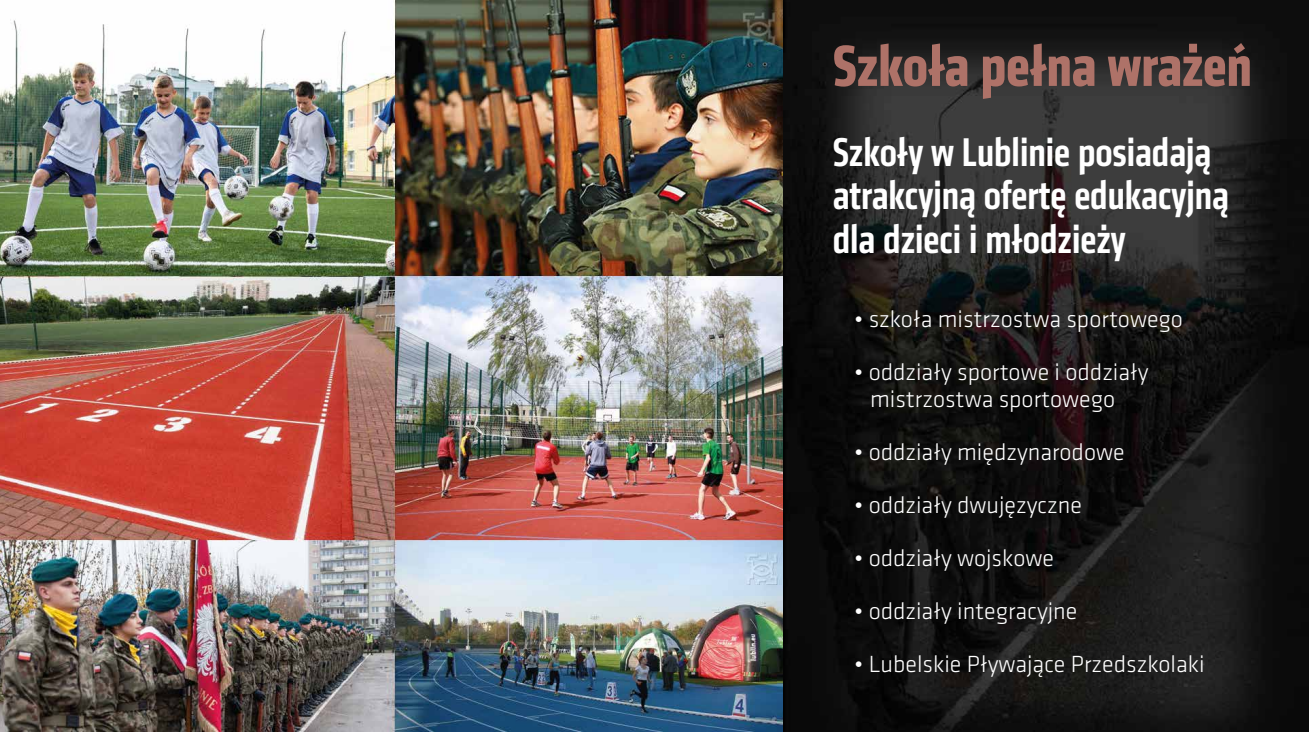
<style>
.page{position:relative;width:1309px;height:732px;background:#fff}
.page>*{position:absolute;margin:0;border:0;box-sizing:border-box;transform-origin:0 0}
.t1{font:700 60px "Klavika Condensed";color:#ae7268}
.t2{font:500 41.62px/43.8px "Klavika Condensed";color:#fff}
.t3{font:300 24.25px/26.5px "Klavika";color:#fff}
</style>
<div class="page">
<img style="left:0;top:0;width:783px;height:731px">
<img style="left:783px;top:0;width:526px;height:731px">
<h1 class="t1" style="left:833px;top:27px;width:420px">Szkoła pełna wrażeń</h1>
<h2 class="t2" style="left:833px;top:130px;width:398px">Szkoły w Lublinie posiadają atrakcyjną ofertę edukacyjną dla dzieci i młodzieży</h2>
<p class="t3" style="left:854px;top:305px;width:330px">• szkoła mistrzostwa sportowego</p>
<p class="t3" style="left:870px;top:358px;width:280px;text-indent:-16px">• oddziały sportowe i oddziały mistrzostwa sportowego</p>
<p class="t3" style="left:854px;top:438px;width:272px">• oddziały międzynarodowe</p>
<p class="t3" style="left:854px;top:491px;width:229px">• oddziały dwujęzyczne</p>
<p class="t3" style="left:854px;top:544px;width:201px">• oddziały wojskowe</p>
<p class="t3" style="left:854px;top:597px;width:225px">• oddziały integracyjne</p>
<p class="t3" style="left:854px;top:650px;width:352px">• Lubelskie Pływające Przedszkolaki</p>
</div>
